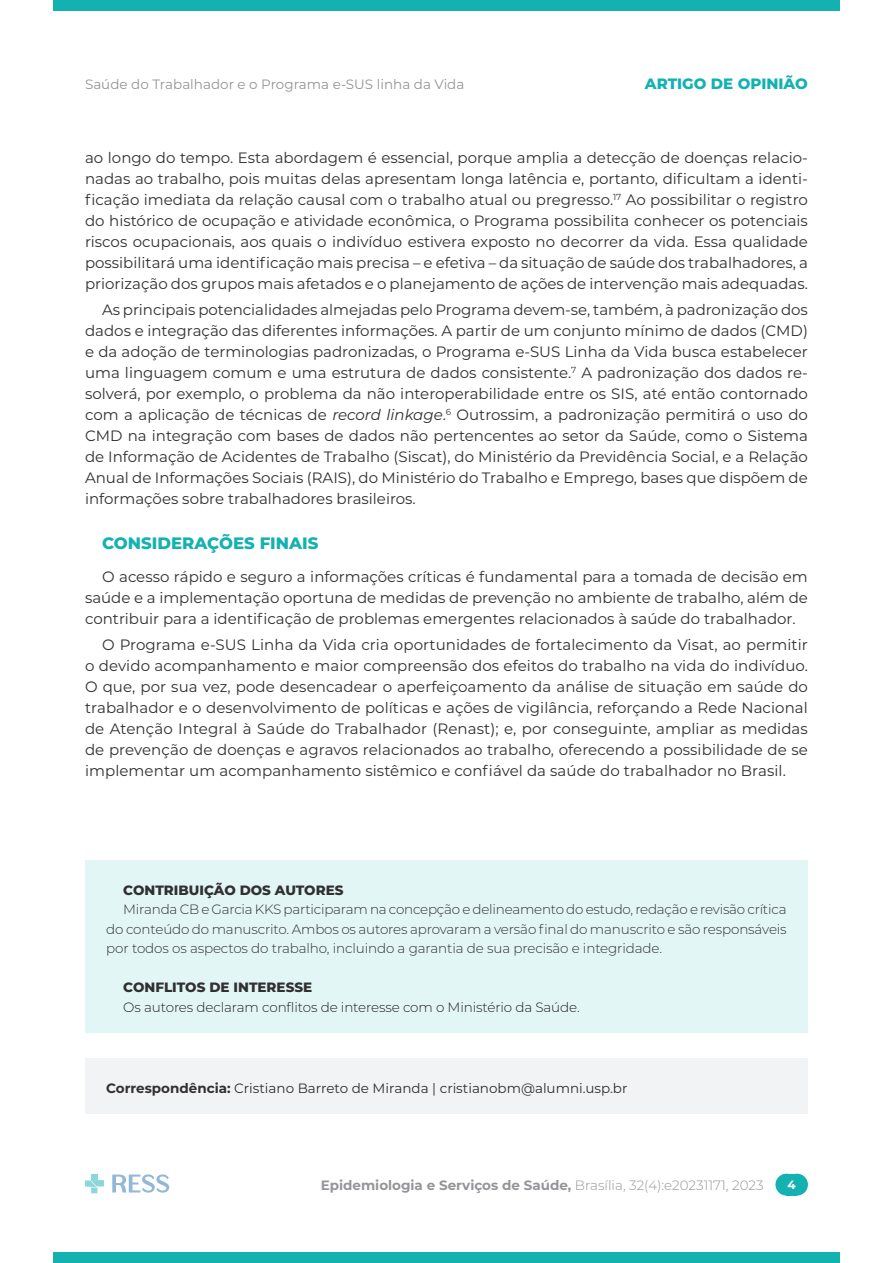
<style>
.page{position:relative;width:893px;height:1263px;background:#fff}
.page>*{position:absolute;margin:0;border:0;box-sizing:border-box;transform-origin:0 0}
.subtitulo{font:800 16.5px "Montserrat";color:#13b2b1}
.t1{font:15px/21px "Montserrat";color:#312f30;text-align:justify}
.t2{font:800 15px "Montserrat";color:#13b2b1}
.contribuicoes{font:300 13.5px/19.5px "Montserrat";letter-spacing:-.01em;color:#312f30;text-align:justify}
.correspondencia{font:13.5px "Montserrat";color:#312f30}
.t3{font:700 13.5px "Montserrat";color:#939598}
.conflitos{font:300 13.5px "Montserrat";letter-spacing:-.01em;color:#231f20}
.t4{font:13.5px "Montserrat";color:#939598}
.contribuicao_titulo{font:800 13.5px "Montserrat";color:#312f30}
.t5{font:700 12px "Montserrat";color:#fff}
.s1{font-style:italic}
.s2{font-weight:700}
.s3{font-weight:300}
</style>
<div class="page">
<div style="left:53px;top:0;width:787px;height:11px;background:#13b2b1"></div>
<div style="left:53px;top:1252px;width:787px;height:11px;background:#13b2b1"></div>
<div style="left:775px;top:1174px;width:22px;height:21px;background:#13b2b1;border-radius:50%"></div>
<div style="left:786px;top:1174px;width:22px;height:21px;background:#13b2b1;border-radius:50%"></div>
<div style="left:786px;top:1174px;width:11px;height:21px;background:#13b2b1"></div>
<svg style="left:85px;top:1174px;width:19px;height:19px"></svg>
<svg style="left:112px;top:1174px;width:57px;height:19px"></svg>
<div style="left:85px;top:1058px;width:723px;height:56px;background:#f2f3f4"></div>
<div style="left:85px;top:860px;width:723px;height:173px;background:#e2f6f6"></div>
<p class="t4" style="left:85px;top:75px;width:381px">Saúde do Trabalhador e o Programa e-SUS linha da Vida</p>
<p class="t2" style="left:645px;top:73px;width:164px">ARTIGO DE OPINIÃO</p>
<p class="t1" style="left:85px;top:147px;width:724px">ao longo do tempo. Esta abordagem é essencial, porque amplia a detecção de doenças relacio&shy;nadas ao trabalho, pois muitas delas apresentam longa latência e, portanto, dificultam a identi&shy;ficação imediata da relação causal com o trabalho atual ou pregresso.<sup>17</sup> Ao possibilitar o registro do histórico de ocupação e atividade econômica, o Programa possibilita conhecer os potenciais riscos ocupacionais, aos quais o indivíduo estivera exposto no decorrer da vida. Essa qualidade possibilitará uma identificação mais precisa – e efetiva – da situação de saúde dos trabalhadores, a priorização dos grupos mais afetados e o planejamento de ações de intervenção mais adequadas.</p>
<p class="t1" style="left:85px;top:298px;width:724px;text-indent:17px">As principais potencialidades almejadas pelo Programa devem-se, também, à padronização dos dados e integração das diferentes informações. A partir de um conjunto mínimo de dados (CMD) e da adoção de terminologias padronizadas, o Programa e-SUS Linha da Vida busca estabelecer uma linguagem comum e uma estrutura de dados consistente.<sup>7</sup> A padronização dos dados re&shy;solverá, por exemplo, o problema da não interoperabilidade entre os SIS, até então contornado com a aplicação de técnicas de <span class="s1">record linkage</span>.<sup>6</sup> Outrossim, a padronização permitirá o uso do CMD na integração com bases de dados não pertencentes ao setor da Saúde, como o Sistema de Informação de Acidentes de Trabalho (Siscat), do Ministério da Previdência Social, e a Relação Anual de Informações Sociais (RAIS), do Ministério do Trabalho e Emprego, bases que dispõem de informações sobre trabalhadores brasileiros.</p>
<p class="subtitulo" style="left:102px;top:531px;width:218px">CONSIDERAÇÕES FINAIS</p>
<p class="t1" style="left:85px;top:566px;width:724px;text-indent:17px">O acesso rápido e seguro a informações críticas é fundamental para a tomada de decisão em saúde e a implementação oportuna de medidas de prevenção no ambiente de trabalho, além de contribuir para a identificação de problemas emergentes relacionados à saúde do trabalhador.</p>
<p class="t1" style="left:85px;top:633px;width:724px;text-indent:17px">O Programa e-SUS Linha da Vida cria oportunidades de fortalecimento da Visat, ao permitir o devido acompanhamento e maior compreensão dos efeitos do trabalho na vida do indivíduo.<br>O que, por sua vez, pode desencadear o aperfeiçoamento da análise de situação em saúde do trabalhador e o desenvolvimento de políticas e ações de vigilância, reforçando a Rede Nacional de Atenção Integral à Saúde do Trabalhador (Renast); e, por conseguinte, ampliar as medidas de prevenção de doenças e agravos relacionados ao trabalho, oferecendo a possibilidade de se implementar um acompanhamento sistêmico e confiável da saúde do trabalhador no Brasil.</p>
<p class="contribuicao_titulo" style="left:123px;top:880px;width:222px">CONTRIBUIÇÃO DOS AUTORES</p>
<p class="contribuicoes" style="left:106px;top:899px;width:682px;text-indent:17px">Miranda CB e Garcia KKS participaram na concepção e delineamento do estudo, redação e revisão crítica do conteúdo do manuscrito. Ambos os autores aprovaram a versão final do manuscrito e são responsáveis por todos os aspectos do trabalho, incluindo a garantia de sua precisão e integridade.</p>
<p class="contribuicao_titulo" style="left:123px;top:977px;width:190px">CONFLITOS DE INTERESSE</p>
<p class="conflitos" style="left:123px;top:998px;width:458px">Os autores declaram conflitos de interesse com o Ministério da Saúde.</p>
<p class="correspondencia" style="left:106px;top:1079px;width:523px"><span class="s2">Correspondência:</span> Cristiano Barreto de Miranda | cristianobm@alumni.usp.br</p>
<p class="t3" style="left:321px;top:1175px;width:444px">Epidemiologia e Serviços de Saúde, <span class="s3">Brasília, 32(4):e20231171, 2023</span></p>
<p class="t5" style="left:788px;top:1176px;width:10px">4</p>
</div>
